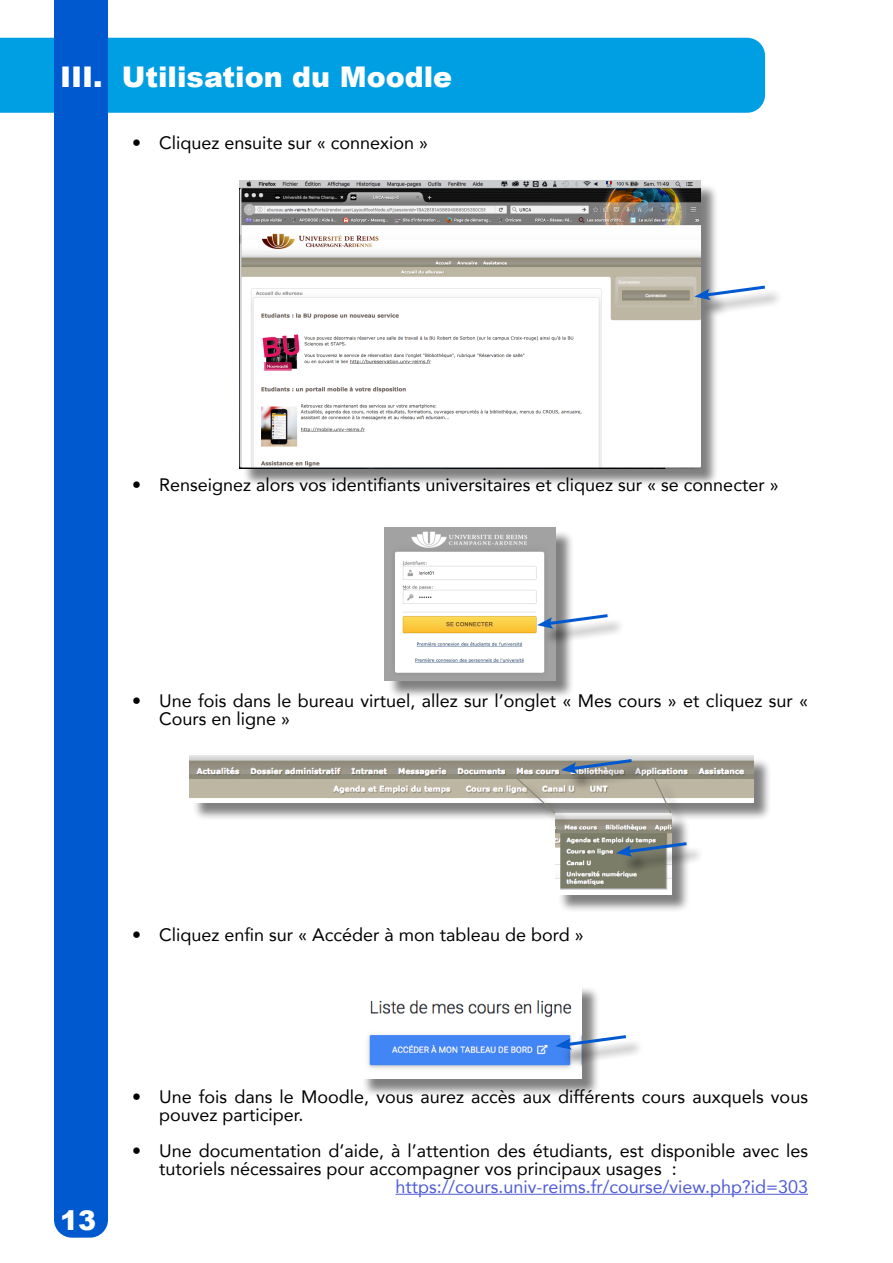
<style>
.page{position:relative;width:893px;height:1263px;background:#fff}
.page>*{position:absolute;margin:0;border:0;box-sizing:border-box;transform-origin:0 0}
.t1{font:900 28.5px "Arial";color:#fff}
.t2{font:900 27px "Arial";color:#fff}
.t3{font:18px/18px "Avenir";color:#000}
.t4{font:18px "Avenir";color:#4f5cd6}
</style>
<div class="page">
<hr style="left:395px;top:1194px;width:413px;height:1px;background:#4f5cd6">
<div style="left:0;top:38px;width:765px;height:75px;background:#009fe3"></div>
<div style="left:54px;top:0;width:54px;height:1238px;background:#0059cf"></div>
<div style="left:242px;top:183px;width:477px;height:305px;background:#000;opacity:.5"></div>
<img style="left:240px;top:181px;width:460px;height:288px">
<div style="left:698px;top:289px;width:85px;height:29px;background:#000;opacity:.5"></div>
<svg style="left:694px;top:284px;width:74px;height:16px"></svg>
<div style="left:387px;top:529px;width:187px;height:170px;background:#000;opacity:.5"></div>
<img style="left:385px;top:527px;width:170px;height:153px">
<div style="left:541px;top:617px;width:85px;height:30px;background:#000;opacity:.5"></div>
<svg style="left:537px;top:612px;width:74px;height:17px"></svg>
<div style="left:192px;top:757px;width:580px;height:64px;background:#000;opacity:.5"></div>
<img style="left:190px;top:755px;width:564px;height:47px">
<div style="left:558px;top:816px;width:132px;height:97px;background:#000;opacity:.5"></div>
<img style="left:555px;top:814px;width:116px;height:80px">
<div style="left:565px;top:762px;width:85px;height:30px;background:#000;opacity:.5"></div>
<div style="left:620px;top:845px;width:85px;height:30px;background:#000;opacity:.5"></div>
<svg style="left:616px;top:840px;width:74px;height:17px"></svg>
<div style="left:519px;top:781px;width:54px;height:50px;background:#000;opacity:.5"></div>
<svg style="left:514px;top:757px;width:121px;height:58px"></svg>
<div style="left:657px;top:781px;width:32px;height:50px;background:#000;opacity:.5"></div>
<svg style="left:652px;top:776px;width:20px;height:39px"></svg>
<div style="left:361px;top:985px;width:239px;height:112px;background:#000;opacity:.5"></div>
<img style="left:361px;top:985px;width:220px;height:94px">
<div style="left:559px;top:1038px;width:85px;height:30px;background:#000;opacity:.5"></div>
<svg style="left:555px;top:1033px;width:74px;height:17px"></svg>
<h1 class="t1" style="left:60px;top:56px;width:394px">III. Utilisation du Moodle</h1>
<p class="t3" style="left:132px;top:133px;width:298px">• Cliquez ensuite sur « connexion »</p>
<p class="t3" style="left:132px;top:475px;width:648px">• Renseignez alors vos identifiants universitaires et cliquez sur « se connecter »</p>
<p class="t3" style="left:159px;top:691px;width:650px;text-indent:-27px">• Une fois dans le bureau virtuel, allez sur l’onglet « Mes cours » et cliquez sur «<br>Cours en ligne »</p>
<p class="t3" style="left:132px;top:925px;width:453px">• Cliquez enfin sur « Accéder à mon tableau de bord »</p>
<h2 class="t2" style="left:60px;top:1201px;width:38px">13</h2>
<p class="t3" style="left:159px;top:1087px;width:650px;text-indent:-27px">• Une fois dans le Moodle, vous aurez accès aux différents cours auxquels vous pouvez participer.</p>
<p class="t3" style="left:159px;top:1141px;width:650px;text-indent:-27px">• Une documentation d’aide, à l’attention des étudiants, est disponible avec les tutoriels nécessaires pour accompagner vos principaux usages :</p>
<p class="t4" style="left:395px;top:1172px;width:414px">https://cours.univ-reims.fr/course/view.php?id=303</p>
</div>
